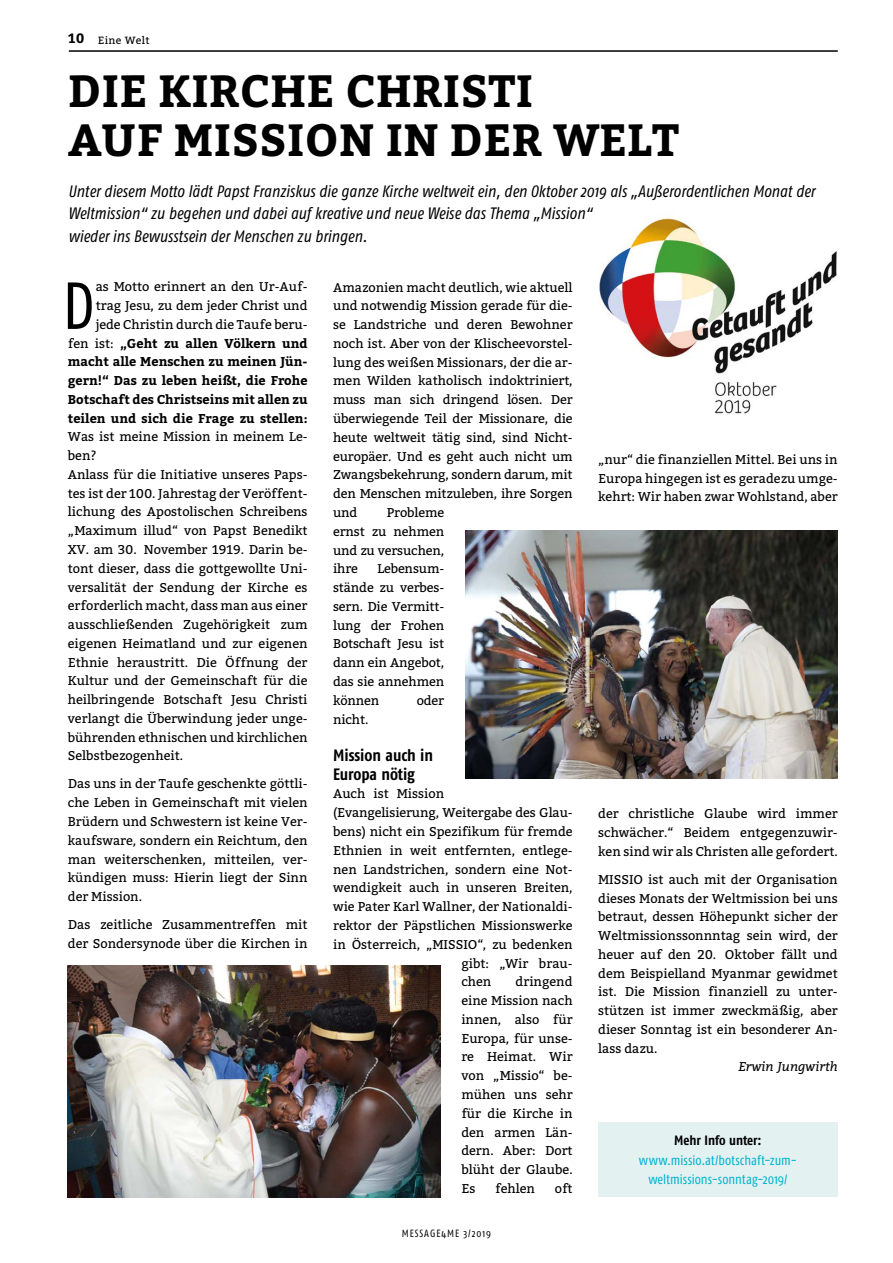
<style>
.page{position:relative;width:893px;height:1263px;background:#fff}
.page>*{position:absolute;margin:0;border:0;box-sizing:border-box;transform-origin:0 0}
.t1{font:66.3px "Fago Co Caps";color:#000}
.t2{font:700 45px/48.6px "Bitter";letter-spacing:.01em;color:#000}
.t3{font:italic 16.5px/22.5px "Fago Co";color:#000}
.t4{font:700 16.5px/18.8px "Fago Co";letter-spacing:-.005em;color:#000}
.t5{font:13.5px/19.5px "Fago Co";letter-spacing:.005em;color:#00b1cf;text-align:center}
.t6{font:700 13.5px "Fago Co";letter-spacing:-.005em;color:#000}
.t7{font:700 13.5px "Bitter";color:#000}
.t8{font:12.75px/18.8px "Bitter";color:#000;text-align:justify}
.t9{font:700 12.75px/18.8px "Bitter";color:#000;text-align:right}
.t10{font:italic 12.75px "Bitter";color:#000}
.t11{font:10.5px "Fago Co";letter-spacing:.09em;color:#000}
.t12{font:10.5px "Bitter";letter-spacing:.035em;color:#000}
.s1{font-weight:400}
</style>
<div class="page">
<hr style="left:69px;top:51px;width:769px;height:1px;background:#000">
<div style="left:598px;top:1122px;width:240px;height:75px;background:#e3f2f1"></div>
<img style="left:599px;top:213px;width:238px;height:201px">
<img style="left:465px;top:530px;width:373px;height:248px">
<img style="left:68px;top:966px;width:372px;height:231px">
<p class="t7" style="left:68px;top:28px;width:18px">10</p>
<p class="t12" style="left:98px;top:34px;width:53px">Eine Welt</p>
<h2 class="t2" style="left:68px;top:66px;width:613px">DIE KIRCHE CHRISTI<br>AUF MISSION IN DER WELT</h2>
<p class="t3" style="left:68px;top:180px;width:748px">Unter diesem Motto lädt Papst Franziskus die ganze Kirche weltweit ein, den Oktober 2019 als „Außerordentlichen Monat der<br>Weltmission“ zu begehen und dabei auf kreative und neue Weise das Thema „Mission“<br>wieder ins Bewusstsein der Menschen zu bringen.</p>
<h1 class="t1" style="left:62px;top:268px;width:35px">D</h1>
<p class="t9" style="left:68px;top:277px;width:241px"><span class="s1">as Motto erinnert an den Ur-Auf&shy;trag Jesu, zu dem jeder Christ und jede Christin durch die Taufe beru-<br>fen ist:</span> „Geht zu allen Völkern und macht alle Menschen zu meinen Jün&shy;gern!“ Das zu leben heißt, die Frohe Botschaft des Christseins mit allen zu teilen und sich die Frage zu stellen:</p>
<p class="t8" style="left:68px;top:428px;width:241px;text-align:left">Was ist meine Mission in meinem Le&shy;ben?<br>Anlass für die Initiative unseres Paps&shy;tes ist der 100. Jahrestag der Veröffent&shy;lichung des Apostolischen Schreibens „Maximum illud“ von Papst Benedikt XV. am 30. November 1919. Darin be&shy;tont dieser, dass die gottgewollte Uni&shy;versalität der Sendung der Kirche es erforderlich macht, dass man aus einer ausschließenden Zugehörigkeit zum eigenen Heimatland und zur eigenen Ethnie heraustritt. Die Öffnung der Kultur und der Gemeinschaft für die heilbringende Botschaft Jesu Christi verlangt die Überwindung jeder unge&shy;bührenden ethnischen und kirchlichen Selbstbezogenheit.</p>
<p class="t8" style="left:68px;top:775px;width:241px">Das uns in der Taufe geschenkte göttli&shy;che Leben in Gemeinschaft mit vielen Brüdern und Schwestern ist keine Ver&shy;kaufsware, sondern ein Reichtum, den man weiterschenken, mitteilen, ver&shy;kündigen muss: Hierin liegt der Sinn der Mission.</p>
<p class="t8" style="left:68px;top:915px;width:241px">Das zeitliche Zusammentreffen mit der Sondersynode über die Kirchen in</p>
<p class="t8" style="left:333px;top:278px;width:241px">Amazonien macht deutlich, wie aktuell und notwendig Mission gerade für die&shy;se Landstriche und deren Bewohner noch ist. Aber von der Klischeevorstel&shy;lung des weißen Missionars, der die ar&shy;men Wilden katholisch indoktriniert, muss man sich dringend lösen. Der überwiegende Teil der Missionare, die heute weltweit tätig sind, sind Nicht&shy;europäer. Und es geht auch nicht um Zwangsbekehrung, sondern darum, mit den Menschen mitzuleben, ihre Sorgen und</p>
<p class="t8" style="left:598px;top:450px;width:241px">„nur“ die finanziellen Mittel. Bei uns in Europa hingegen ist es geradezu umge&shy;kehrt: Wir haben zwar Wohlstand, aber</p>
<p class="t8" style="left:333px;top:503px;width:113px;text-indent:54px">Probleme ernst zu nehmen und zu versuchen, ihre</p>
<p class="t8" style="left:333px;top:560px;width:113px;text-indent:44px">Lebensum&shy;stände zu verbes&shy;sern. Die Vermitt&shy;lung der Frohen Botschaft Jesu ist dann ein Angebot, das sie annehmen können</p>
<p class="t8" style="left:417px;top:691px;width:29px">oder</p>
<p class="t8" style="left:333px;top:710px;width:37px">nicht.</p>
<p class="t4" style="left:333px;top:745px;width:102px">Mission auch in<br>Europa nötig</p>
<p class="t8" style="left:333px;top:785px;width:113px">Auch ist Mission</p>
<p class="t8" style="left:333px;top:803px;width:241px">(Evangelisierung, Weitergabe des Glau-</p>
<p class="t8" style="left:333px;top:822px;width:241px">bens) nicht ein Spezifikum für fremde</p>
<p class="t8" style="left:333px;top:841px;width:241px">Ethnien in weit entfernten, entlege-</p>
<p class="t8" style="left:333px;top:860px;width:241px">nen Landstrichen, sondern eine Not-</p>
<p class="t8" style="left:333px;top:879px;width:241px">wendigkeit auch in unseren Breiten,</p>
<p class="t8" style="left:333px;top:897px;width:241px">wie Pater Karl Wallner, der Nationaldi-</p>
<p class="t8" style="left:333px;top:916px;width:241px">rektor der Päpstlichen Missionswerke</p>
<p class="t8" style="left:333px;top:935px;width:241px">in Österreich, „MISSIO“, zu bedenken</p>
<p class="t8" style="left:461px;top:954px;width:113px">gibt: „Wir brau-</p>
<p class="t8" style="left:461px;top:973px;width:32px">chen</p>
<p class="t8" style="left:598px;top:804px;width:241px">der christliche Glaube wird immer schwächer.“ Beidem entgegenzuwir&shy;ken sind wir als Christen alle gefordert.</p>
<p class="t8" style="left:598px;top:870px;width:241px">MISSIO ist auch mit der Organisation dieses Monats der Weltmission bei uns betraut, dessen Höhepunkt sicher der Weltmissionssonnntag sein wird, der heuer auf den 20. Oktober fällt und dem Beispielland Myanmar gewidmet ist. Die Mission finanziell zu unter&shy;stützen ist immer zweckmäßig, aber dieser Sonntag ist ein besonderer An&shy;lass dazu.</p>
<p class="t10" style="left:738px;top:1057px;width:101px">Erwin Jungwirth</p>
<p class="t8" style="left:461px;top:973px;width:113px;text-indent:54px">dringend eine Mission nach innen, also für Europa, für unse&shy;re Heimat. Wir von „Missio“ be&shy;mühen uns sehr für die Kirche in den armen Län&shy;dern. Aber: Dort blüht der Glaube.<br>Es</p>
<p class="t6" style="left:674px;top:1132px;width:89px">Mehr Info unter:</p>
<p class="t5" style="left:639px;top:1150px;width:159px">www.missio.at/botschaft-zum&shy;weltmissions-sonntag-2019/</p>
<p class="t8" style="left:495px;top:1179px;width:41px">fehlen</p>
<p class="t8" style="left:555px;top:1179px;width:19px">oft</p>
<p class="t11" style="left:402px;top:1227px;width:91px">MESSAGE4ME 3/2019</p>
</div>
